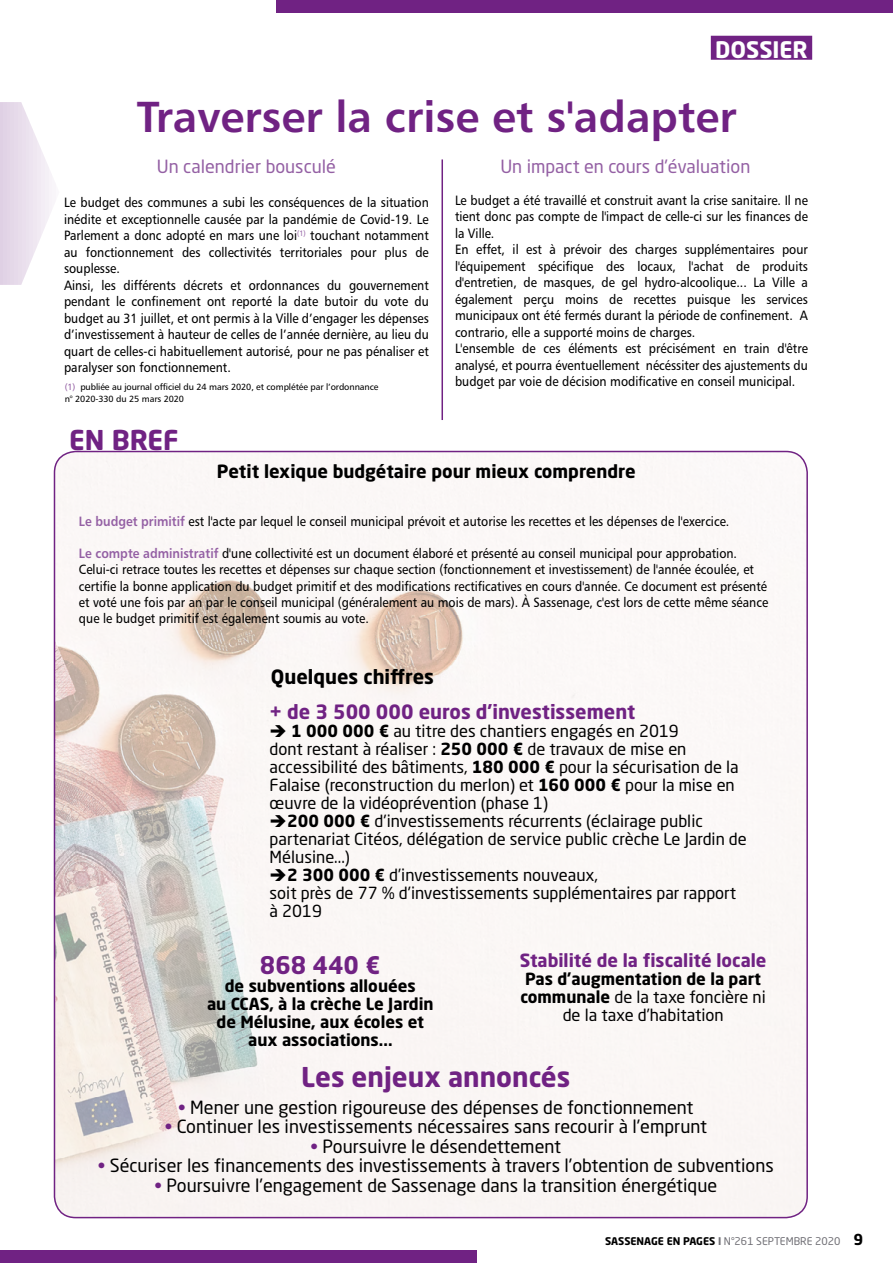
<style>
.page{position:relative;width:893px;height:1263px;background:#fff}
.page>*{position:absolute;margin:0;border:0;box-sizing:border-box;transform-origin:0 0}
.t1{font:43.5px "Humanist 777 BT Bold B";color:#702283}
.t2{font:700 27px "Neo Sans Std";color:#702283}
.t3{font:700 24px "Neo Sans Std";color:#702283}
.t4{font:700 22.5px "Neo Sans Std";color:#fff}
.t5{font:700 19.5px "Neo Sans Std";color:#702283}
.t6{font:700 19.5px "Neo Sans Std";color:#000}
.t7{font:18px "Neo Sans Std";color:#000}
.t8{font:18px "Neo Sans Std";color:#9460a4}
.t9{font:700 18px "Neo Sans Std";color:#000}
.t10{font:700 18px "Neo Sans Std";color:#702283}
.t11{font:16.5px/18px "Neo Sans Std";color:#000}
.t12{font:700 16.5px/18px "Neo Sans Std";color:#000;text-align:center}
.t13{font:13.5px/16.5px "Humanist 777 BT Roman B";color:#000;scale:.9 1}
.t14{font:10.5px "Neo Sans Std";color:#706f75}
.t15{font:9px/12px "Humanist 777 BT Roman B";letter-spacing:-.01em;color:#000}
.s1{color:#9460a4}
.s2{font-family:"Humanist 777 BT Bold B";color:#9460a4}
.s3{font-weight:700}
.s4{color:#702283}
.s5{font-weight:700;color:#000}
.s6{font-weight:700;font-size:15px;color:#000}
</style>
<div class="page">
<svg style="left:0;top:102px;width:52px;height:183px"></svg>
<div style="left:0;top:1250px;width:476px;height:13px;background:#702283"></div>
<div style="left:711px;top:36px;width:101px;height:24px;background:#702283"></div>
<img style="left:54px;top:451px;width:753px;height:766px">
<div style="left:276px;top:0;width:617px;height:13px;background:#702283"></div>
<hr style="left:441px;top:159px;width:2px;height:261px;background:#702283">
<h3 class="t4" style="left:715px;top:35px;width:94px">DOSSIER</h3>
<h1 class="t1" style="left:137px;top:90px;width:601px">Traverser la crise et s'adapter</h1>
<h3 class="t8" style="left:157px;top:156px;width:181px">Un calendrier bousculé</h3>
<h3 class="t8" style="left:500px;top:156px;width:252px">Un impact en cours d'évaluation</h3>
<p class="t13" style="left:64px;top:194px;width:407px">Le budget des communes a subi les conséquences de la situation inédite et exceptionnelle causée par la pandémie de Covid-19. Le Parlement a donc adopté en mars une loi<sup>(1)</sup> touchant notamment au fonctionnement des collectivités territoriales pour plus de souplesse.<br>Ainsi, les différents décrets et ordonnances du gouvernement pendant le confinement ont reporté la date butoir du vote du budget au 31 juillet, et ont permis à la Ville d’engager les dépenses d’investissement à hauteur de celles de l’année dernière, au lieu du quart de celles-ci habituellement autorisé, pour ne pas pénaliser et paralyser son fonctionnement.</p>
<p class="t13" style="left:455px;top:192px;width:394px">Le budget a été travaillé et construit avant la crise sanitaire. Il ne tient donc pas compte de l'impact de celle-ci sur les finances de la Ville.<br>En effet, il est à prévoir des charges supplémentaires pour l'équipement spécifique des locaux, l'achat de produits d'entretien, de masques, de gel hydro-alcoolique... La Ville a également perçu moins de recettes puisque les services municipaux ont été fermés durant la période de confinement. A contrario, elle a supporté moins de charges.<br>L'ensemble de ces éléments est précisément en train d'être analysé, et pourra éventuellement nécéssiter des ajustements du budget par voie de décision modificative en conseil municipal.</p>
<p class="t15" style="left:65px;top:381px;width:315px"><span class="s1">(1)</span> publiée au journal officiel du 24 mars 2020, et complétée par l’ordonnance n° 2020-330 du 25 mars 2020</p>
<h2 class="t2" style="left:69px;top:423px;width:111px">EN BREF</h2>
<h3 class="t9" style="left:217px;top:460px;width:420px">Petit lexique budgétaire pour mieux comprendre</h3>
<p class="t13" style="left:79px;top:513px;width:724px"><span class="s2">Le budget primitif</span> est l'acte par lequel le conseil municipal prévoit et autorise les recettes et les dépenses de l'exercice.</p>
<p class="t13" style="left:79px;top:545px;width:767px"><span class="s2">Le compte administratif</span> d'une collectivité est un document élaboré et présenté au conseil municipal pour approbation.<br>Celui-ci retrace toutes les recettes et dépenses sur chaque section (fonctionnement et investissement) de l'année écoulée, et certifie la bonne application du budget primitif et des modifications rectificatives en cours d'année. Ce document est présenté et voté une fois par an par le conseil municipal (généralement au mois de mars). À Sassenage, c'est lors de cette même séance que le budget primitif est également soumis au vote.</p>
<h3 class="t6" style="left:271px;top:665px;width:165px">Quelques chiffres</h3>
<h3 class="t5" style="left:270px;top:699px;width:367px">+ de 3 500 000 euros d’investissement</h3>
<p class="t11" style="left:270px;top:721px;width:471px">➔ <span class="s3">1 000 000 €</span> au titre des chantiers engagés en 2019<br>dont restant à réaliser : <span class="s3">250 000 €</span> de travaux de mise en accessibilité des bâtiments, <span class="s3">180 000 €</span> pour la sécurisation de la Falaise (reconstruction du merlon) et <span class="s3">160 000 €</span> pour la mise en œuvre de la vidéoprévention (phase 1)</p>
<p class="t11" style="left:270px;top:811px;width:479px">➔<span class="s3">200 000 €</span> d'investissements récurrents (éclairage public partenariat Citéos, délégation de service public crèche Le Jardin de<br>Mélusine...)</p>
<p class="t11" style="left:270px;top:865px;width:468px">➔<span class="s3">2 300 000 €</span> d’investissements nouveaux,<br>soit près de 77 % d'investissements supplémentaires par rapport à 2019</p>
<h3 class="t10" style="left:520px;top:949px;width:248px">Stabilité de la fiscalité locale</h3>
<p class="t11" style="left:520px;top:970px;width:247px;text-align:center"><span class="s3">Pas d'augmentation de la part communale</span> de la taxe foncière ni de la taxe d’habitation</p>
<h3 class="t3" style="left:260px;top:949px;width:122px">868 440 €</h3>
<p class="t12" style="left:207px;top:976px;width:228px">de subventions allouées<br>au CCAS, à la crèche Le Jardin de Mélusine, aux écoles et aux associations...</p>
<h2 class="t2" style="left:301px;top:1060px;width:271px">Les enjeux annoncés</h2>
<h3 class="t7" style="left:178px;top:1096px;width:517px"><span class="s4">•</span> Mener une gestion rigoureuse des dépenses de fonctionnement</h3>
<h3 class="t7" style="left:165px;top:1116px;width:544px"><span class="s4">•</span> Continuer les investissements nécessaires sans recourir à l'emprunt</h3>
<h3 class="t7" style="left:311px;top:1135px;width:252px"><span class="s4">•</span> Poursuivre le désendettement</h3>
<h3 class="t7" style="left:98px;top:1155px;width:677px"><span class="s4">•</span> Sécuriser les financements des investissements à travers l'obtention de subventions</h3>
<h3 class="t7" style="left:155px;top:1174px;width:564px"><span class="s4">•</span> Poursuivre l'engagement de Sassenage dans la transition énergétique</h3>
<p class="t14" style="left:605px;top:1234px;width:260px"><span class="s5">SASSENAGE EN PAGES</span> <span class="s3">I</span> N°261 SEPTEMBRE 2020 <span class="s6">9</span></p>
</div>
